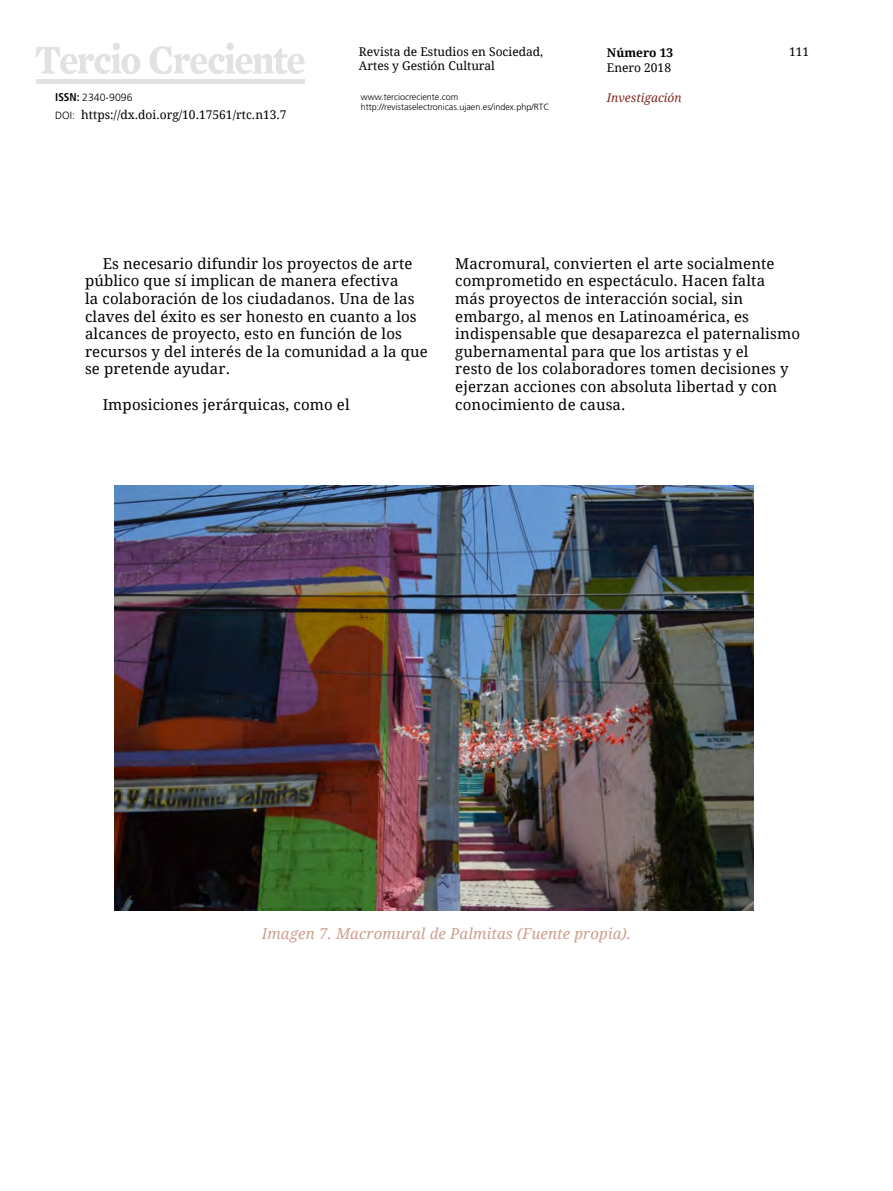
<style>
.page{position:relative;width:893px;height:1191px;background:#fff}
.page>*{position:absolute;margin:0;border:0;box-sizing:border-box;transform-origin:0 0}
.t1{font:15px/17.7px "Droid Serif";letter-spacing:.01em;color:#000}
.t2{font:italic 15px "Droid Serif";letter-spacing:.01em;color:#cc9e8e}
.t3{font:12px "Droid Serif";color:#000}
.t4{font:italic 12px "Droid Serif";color:#7f2920}
.t5{font:700 12px "Droid Serif";color:#000}
.t6{font:300 10.5px "Frutiger LT Std";color:#000}
.t7{font:300 9px/10.8px "Frutiger LT Std";color:#000}
.s1{font-weight:700;font-stretch:condensed;font-size:11.25px}
.s2{font-family:"Frutiger LT Std";font-weight:300;font-size:10.5px}
</style>
<div class="page">
<svg style="left:36px;top:42px;width:269px;height:32px"></svg>
<div style="left:36px;top:79px;width:268px;height:5px;background:#e1e2e3"></div>
<img style="left:115px;top:485px;width:639px;height:425px">
<p class="t6" style="left:55px;top:92px;width:79px"><span class="s1">ISSN:</span> 2340-9096</p>
<p class="t3" style="left:55px;top:106px;width:233px"><span class="s2">DOI:</span> https://dx.doi.org/10.17561/rtc.n13.7</p>
<p class="t3" style="left:359px;top:43px;width:186px">Revista de Estudios en Sociedad,</p>
<p class="t3" style="left:789px;top:44px;width:22px">111</p>
<p class="t3" style="left:359px;top:58px;width:137px">Artes y Gestión Cultural</p>
<p class="t7" style="left:361px;top:91px;width:190px">www.terciocreciente.com http://revistaselectronicas.ujaen.es/index.php/RTC</p>
<p class="t5" style="left:607px;top:44px;width:68px">Número 13</p>
<p class="t3" style="left:607px;top:59px;width:66px">Enero 2018</p>
<p class="t4" style="left:607px;top:89px;width:76px">Investigación</p>
<p class="t1" style="left:85px;top:254px;width:344px;text-indent:18px">Es necesario difundir los proyectos de arte público que sí implican de manera efectiva<br>la colaboración de los ciudadanos. Una de las claves del éxito es ser honesto en cuanto a los alcances de proyecto, esto en función de los recursos y del interés de la comunidad a la que se pretende ayudar.</p>
<p class="t1" style="left:103px;top:395px;width:249px">Imposiciones jerárquicas, como el</p>
<p class="t1" style="left:455px;top:254px;width:346px">Macromural, convierten el arte socialmente comprometido en espectáculo. Hacen falta<br>más proyectos de interacción social, sin embargo, al menos en Latinoamérica, es indispensable que desaparezca el paternalismo gubernamental para que los artistas y el<br>resto de los colaboradores tomen decisiones y ejerzan acciones con absoluta libertad y con conocimiento de causa.</p>
<p class="t2" style="left:262px;top:923px;width:371px">Imagen 7. Macromural de Palmitas (Fuente propia).</p>
</div>
